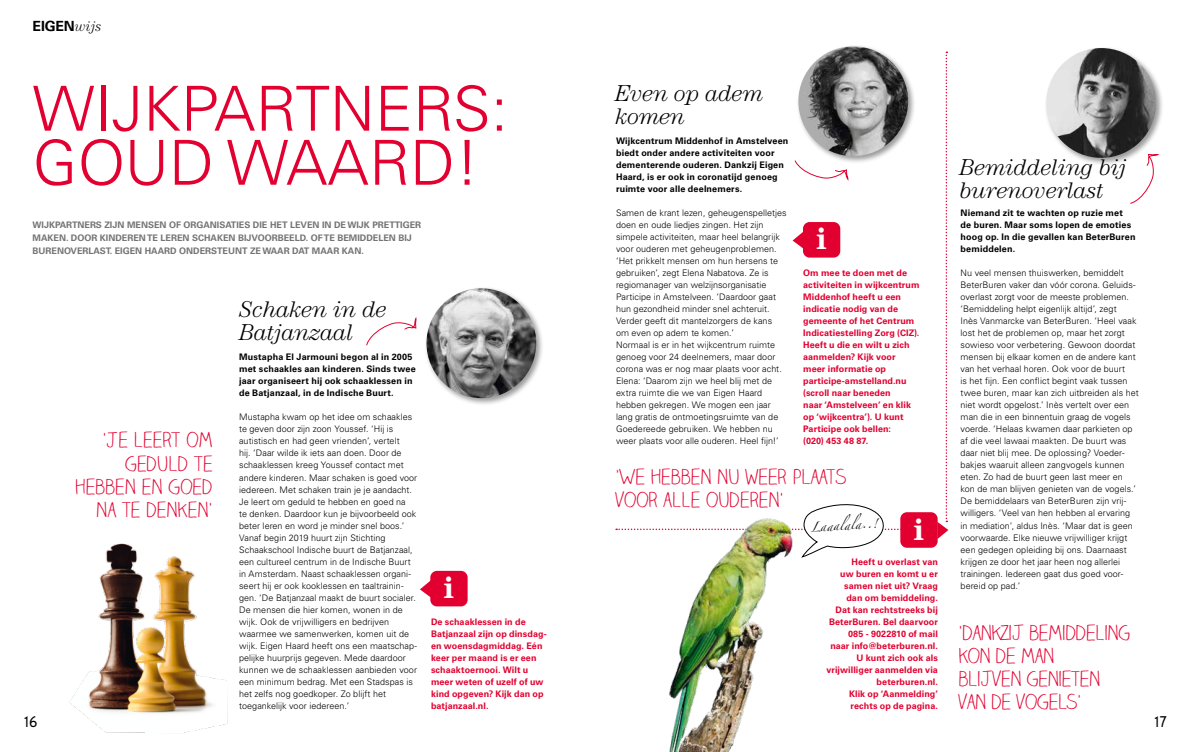
<style>
.page{position:relative;width:1191px;height:752px;background:#fff}
.page>*{position:absolute;margin:0;border:0;box-sizing:border-box;transform-origin:0 0}
.t1{font:300 62px/54px "Univers LT Std";color:#e20030}
.t2{font:700 30.6px "Century LT";color:#fff}
.t3{font:italic 300 23px/22.8px "Century Std";letter-spacing:-.01em;color:#000}
.t4{font:300 21px/23.1px "Claire Hand";color:#e20030}
.t5{font:300 18px "Triplex";color:#000}
.t6{font:700 14px "Univers LT Std";letter-spacing:-.01em;color:#000}
.t7{font:300 9px/12px "Univers LT Std";letter-spacing:.005em;color:#000}
.t8{font:700 9px/12px "Univers LT Std";letter-spacing:.005em;color:#e20030}
.t9{font:700 9px/12px "Univers LT Std";letter-spacing:.015em;color:#000}
.t10{font:700 9px/13px "Univers LT Std";color:#747476}
.t11{font:9px "Zapfino";color:#000}
.s1{font-family:"Century Std";font-weight:300;font-style:italic}
</style>
<div class="page">
<img style="left:69px;top:543px;width:159px;height:190px">
<svg style="left:794px;top:160px;width:54px;height:20px"></svg>
<div style="left:900px;top:512px;width:37px;height:35px;background:#e20030;border-radius:7px"></div>
<div style="left:803px;top:222px;width:37px;height:35px;background:#e20030;border-radius:7px"></div>
<svg style="left:792px;top:232px;width:11px;height:17px"></svg>
<div style="left:430px;top:570px;width:37px;height:36px;background:#e20030;border-radius:7px"></div>
<svg style="left:420px;top:580px;width:11px;height:17px"></svg>
<div style="left:424px;top:286px;width:120px;height:119px;background:#000;opacity:.4"></div>
<img style="left:426px;top:288px;width:110px;height:110px;border-radius:55px">
<div style="left:796px;top:44px;width:119px;height:120px;background:#000;opacity:.4"></div>
<img style="left:798px;top:46px;width:110px;height:110px;border-radius:55px">
<svg style="left:1130px;top:165px;width:24px;height:39px"></svg>
<div style="left:1043px;top:45px;width:120px;height:120px;background:#000;opacity:.4"></div>
<img style="left:1046px;top:48px;width:110px;height:110px;border-radius:55px">
<svg style="left:366px;top:317px;width:51px;height:29px"></svg>
<svg style="left:937px;top:51px;width:11px;height:488px"></svg>
<svg style="left:813px;top:504px;width:92px;height:44px"></svg>
<img style="left:615px;top:511px;width:262px;height:240px">
<h3 class="t6" style="left:33px;top:18px;width:70px">EIGEN<span class="s1">wijs</span></h3>
<h1 class="t1" style="left:33px;top:82px;width:477px">WIJKPARTNERS:<br>GOUD WAARD!</h1>
<p class="t10" style="left:33px;top:218px;width:390px">WIJKPARTNERS ZIJN MENSEN OF ORGANISATIES DIE HET LEVEN IN DE WIJK PRETTIGER<br>MAKEN. DOOR KINDEREN TE LEREN SCHAKEN BIJVOORBEELD. OF TE BEMIDDELEN BIJ<br>BURENOVERLAST. EIGEN HAARD ONDERSTEUNT ZE WAAR DAT MAAR KAN.</p>
<h3 class="t5" style="left:24px;top:711px;width:15px">16</h3>
<h3 class="t4" style="left:75px;top:429px;width:139px;text-align:right">'JE LEERT OM<br>GEDULD TE<br>HEBBEN EN GOED<br>NA TE DENKEN'</h3>
<h3 class="t3" style="left:240px;top:297px;width:149px">Schaken in de<br>Batjanzaal</h3>
<p class="t9" style="left:239px;top:351px;width:178px">Mustapha El Jarmouni begon al in 2005 met schaakles aan kinderen. Sinds twee jaar organiseert hij ook schaaklessen in de Batjanzaal, in de Indische Buurt.</p>
<p class="t7" style="left:239px;top:411px;width:180px">Mustapha kwam op het idee om schaakles te geven door zijn zoon Youssef. ‘Hij is autistisch en had geen vrienden’, vertelt<br>hij. ‘Daar wilde ik iets aan doen. Door de schaaklessen kreeg Youssef contact met andere kinderen. Maar schaken is goed voor iedereen. Met schaken train je je aandacht.<br>Je leert om geduld te hebben en goed na<br>te denken. Daardoor kun je bijvoorbeeld ook beter leren en word je minder snel boos.’ Vanaf begin 2019 huurt zijn Stichting Schaakschool Indische buurt de Batjanzaal, een cultureel centrum in de Indische Buurt in Amsterdam. Naast schaaklessen organi&shy;seert hij er ook kooklessen en taaltrainin&shy;gen. ‘De Batjanzaal maakt de buurt socialer.<br>De mensen die hier komen, wonen in de wijk. Ook de vrijwilligers en bedrijven waarmee we samenwerken, komen uit de wijk. Eigen Haard heeft ons een maatschap&shy;pelijke huurprijs gegeven. Mede daardoor kunnen we de schaaklessen aanbieden voor een minimum bedrag. Met een Stadspas is het zelfs nog goedkoper. Zo blijft het toegankelijk voor iedereen.’</p>
<h2 class="t2" style="left:444px;top:569px;width:12px">i</h2>
<p class="t8" style="left:431px;top:615px;width:117px">De schaaklessen in de<br>Batjanzaal zijn op dinsdag&shy;en woensdagmiddag. Eén keer per maand is er een schaaktoernooi. Wilt u meer weten of uzelf of uw kind opgeven? Kijk dan op batjanzaal.nl.</p>
<h3 class="t3" style="left:615px;top:82px;width:149px">Even op adem komen</h3>
<p class="t9" style="left:616px;top:135px;width:174px">Wijkcentrum Middenhof in Amstelveen biedt onder andere activiteiten voor dementerende ouderen. Dankzij Eigen Haard, is er ook in coronatijd genoeg ruimte voor alle deelnemers.</p>
<p class="t7" style="left:616px;top:207px;width:172px">Samen de krant lezen, geheugenspelletjes doen en oude liedjes zingen. Het zijn simpele activiteiten, maar heel belangrijk voor ouderen met geheugenproblemen. ‘Het prikkelt mensen om hun hersens te gebruiken’, zegt Elena Nabatova. Ze is regiomanager van welzijnsorganisatie Participe in Amstelveen. ‘Daardoor gaat hun gezondheid minder snel achteruit.<br>Verder geeft dit mantelzorgers de kans om even op adem te komen.’<br>Normaal is er in het wijkcentrum ruimte genoeg voor 24 deelnemers, maar door corona was er nog maar plaats voor acht.<br>Elena: ‘Daarom zijn we heel blij met de extra ruimte die we van Eigen Haard hebben gekregen. We mogen een jaar lang gratis de ontmoetingsruimte van de Goedereede gebruiken. We hebben nu weer plaats voor alle ouderen. Heel fijn!’</p>
<h2 class="t2" style="left:816px;top:220px;width:12px">i</h2>
<p class="t8" style="left:803px;top:267px;width:118px">Om mee te doen met de activiteiten in wijkcentrum<br>Middenhof heeft u een indicatie nodig van de gemeente of het Centrum<br>Indicatiestelling Zorg (CIZ).<br>Heeft u die en wilt u zich aanmelden? Kijk voor meer informatie op participe-amstelland.nu (scroll naar beneden<br>naar ‘Amstelveen’ en klik op ‘wijkcentra’). U kunt<br>Participe ook bellen:<br>(020) 453 48 87.</p>
<h3 class="t4" style="left:615px;top:465px;width:233px">'WE HEBBEN NU WEER PLAATS<br>VOOR ALLE OUDEREN'</h3>
<p class="t11" style="left:810px;top:523px;width:68px;rotate:-4deg">Laaalala..!</p>
<h2 class="t2" style="left:914px;top:510px;width:12px">i</h2>
<p class="t8" style="left:826px;top:555px;width:113px;text-align:right">Heeft u overlast van<br>uw buren en komt u er samen niet uit? Vraag dan om bemiddeling.<br>Dat kan rechtstreeks bij<br>BeterBuren. Bel daarvoor<br>085 - 9022810 of mail<br>naar info@beterburen.nl.<br>U kunt zich ook als vrijwilliger aanmelden via beterburen.nl.<br>Klik op ‘Aanmelding’ rechts op de pagina.</p>
<h3 class="t3" style="left:960px;top:156px;width:168px">Bemiddeling bij burenoverlast</h3>
<p class="t9" style="left:960px;top:207px;width:176px">Niemand zit te wachten op ruzie met de buren. Maar soms lopen de emoties hoog op. In die gevallen kan BeterBuren bemiddelen.</p>
<p class="t7" style="left:960px;top:267px;width:180px">Nu veel mensen thuiswerken, bemiddelt BeterBuren vaker dan vóór corona. Geluids&shy;overlast zorgt voor de meeste problemen. ‘Bemiddeling helpt eigenlijk altijd’, zegt<br>Inès Vanmarcke van BeterBuren. ‘Heel vaak lost het de problemen op, maar het zorgt sowieso voor verbetering. Gewoon doordat mensen bij elkaar komen en de andere kant van het verhaal horen. Ook voor de buurt<br>is het fijn. Een conflict begint vaak tussen twee buren, maar kan zich uitbreiden als het niet wordt opgelost.’ Inès vertelt over een man die in een binnentuin graag de vogels voerde. ‘Helaas kwamen daar parkieten op af die veel lawaai maakten. De buurt was daar niet blij mee. De oplossing? Voeder&shy;bakjes waaruit alleen zangvogels kunnen eten. Zo had de buurt geen last meer en kon de man blijven genieten van de vogels.’ De bemiddelaars van BeterBuren zijn vrij&shy;willigers. ‘Veel van hen hebben al ervaring in mediation’, aldus Inès. ‘Maar dat is geen voorwaarde. Elke nieuwe vrijwilliger krijgt een gedegen opleiding bij ons. Daarnaast krijgen ze door het jaar heen nog allerlei trainingen. Iedereen gaat dus goed voor&shy;bereid op pad.’</p>
<h3 class="t4" style="left:958px;top:621px;width:173px">'DANKZIJ BEMIDDELING<br>KON DE MAN<br>BLIJVEN GENIETEN<br>VAN DE VOGELS'</h3>
<h3 class="t5" style="left:1154px;top:711px;width:15px">17</h3>
</div>
